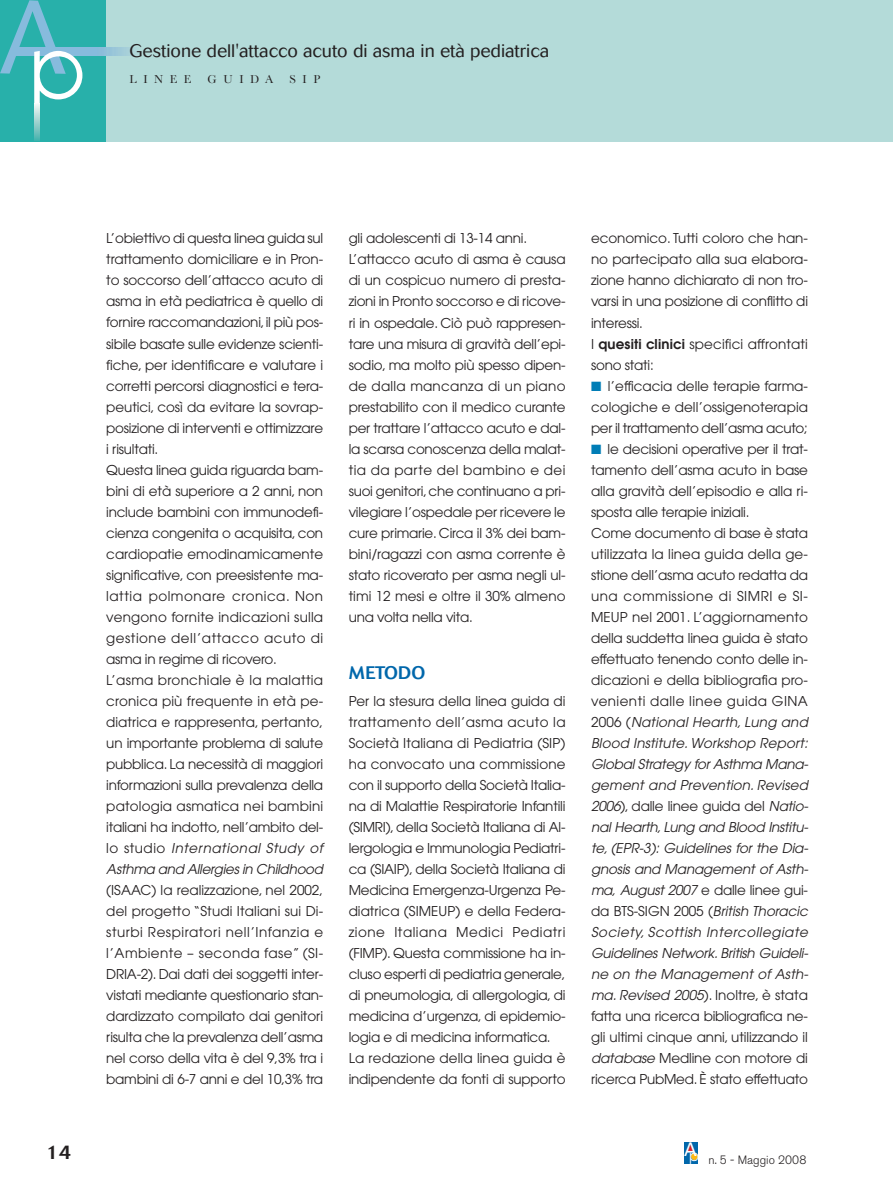
<style>
.page{position:relative;width:893px;height:1204px;background:#fff}
.page>*{position:absolute;margin:0;border:0;box-sizing:border-box;transform-origin:0 0}
.t1{font:19.5px "Frutiger";color:#fff;scale:.9 1}
.t2{font:500 19.5px "Cosmos";color:#231f20}
.t3{font:300 18px "Cosmos";color:#231f20}
.t4{font:500 18px "Cosmos";letter-spacing:.01em;color:#0067ab}
.t5{font:13.5px/21px "Avant Garde";letter-spacing:-.015em;color:#231f20}
.t6{font:italic 13.5px "Avant Garde";letter-spacing:.01em;color:#231f20}
.t7{font:13.5px "Avant Garde";letter-spacing:.01em;color:#231f20}
.t8{font:13.5px "Avant Garde";letter-spacing:.035em;color:#231f20}
.t9{font:13.5px "Avant Garde";letter-spacing:.04em;color:#231f20}
.t10{font:300 12px "Akzidenz Grotesk BE";color:#231f20}
.t11{font:12px "Baskerville";letter-spacing:.55em;color:#231f20}
.s1{font-style:italic}
.s2{font-weight:600}
.s3{font-style:normal}
</style>
<div class="page">
<div style="left:0;top:0;width:893px;height:142px;background:#b4dbd9"></div>
<div style="left:0;top:0;width:106px;height:142px;background:#28b0aa"></div>
<div style="left:684px;top:1142px;width:14px;height:21px;background:#0067ab"></div>
<svg style="left:687px;top:1144px;width:7px;height:7px"></svg>
<svg style="left:691px;top:1152px;width:7px;height:7px"></svg>
<div style="left:16px;top:47px;width:88px;height:9px;background:#87bbdd"></div>
<svg style="left:104px;top:47px;width:26px;height:9px"></svg>
<svg style="left:0;top:0;width:82px;height:141px"></svg>
<h2 class="t3" style="left:130px;top:45px;width:421px">Gestione dell'attacco acuto di asma in età pediatrica</h2>
<p class="t11" style="left:130px;top:72px;width:63px">LINEE</p>
<p class="t11" style="left:208px;top:72px;width:67px">GUIDA</p>
<p class="t11" style="left:289px;top:72px;width:32px">SIP</p>
<h1 class="t2" style="left:46px;top:1144px;width:27px">14</h1>
<p class="t5" style="left:106px;top:229px;width:221px">L’obiettivo di questa linea guida sul trattamento domiciliare e in Pron&shy;to soccorso dell’attacco acuto di asma in età pediatrica è quello di fornire raccomandazioni,il più pos&shy;sibile basate sulle evidenze scienti&shy;fiche, per identificare e valutare i corretti percorsi diagnostici e tera&shy;peutici, così da evitare la sovrap&shy;posizione di interventi e ottimizzare i risultati.<br>Questa linea guida riguarda bam&shy;bini di età superiore a 2 anni, non include bambini con immunodefi&shy;cienza congenita o acquisita, con cardiopatie emodinamicamente significative, con preesistente ma&shy;lattia polmonare cronica. Non vengono fornite indicazioni sulla gestione dell’attacco acuto di asma in regime di ricovero.<br>L’asma bronchiale è la malattia cronica più frequente in età pe&shy;diatrica e rappresenta, pertanto, un importante problema di salute pubblica. La necessità di maggiori informazioni sulla prevalenza della patologia asmatica nei bambini italiani ha indotto, nell’ambito del&shy;l o s t u d i o <span class="s1">International Study of Asthma and Allergies in Childhood</span></p>
<p class="t5" style="left:106px;top:880px;width:218px;text-align:justify">(ISAAC) la realizzazione, nel 2002, del progetto “Studi Italiani sui Di&shy;sturbi Respiratori nell’Infanzia e l’Ambiente – seconda fase” (SI-DRIA-2). Dai dati dei soggetti inter&shy;vistati mediante questionario stan&shy;dardizzato compilato dai genitori risulta che la prevalenza dell’asma nel corso della vita è del 9,3% tra i bambini di 6-7 anni e del 10,3% tra</p>
<p class="t5" style="left:349px;top:229px;width:218px">gli adolescenti di 13-14 anni.<br>L’attacco acuto di asma è causa di un cospicuo numero di presta&shy;zioni in Pronto soccorso e di ricove&shy;ri in ospedale. Ciò può rappresen&shy;tare una misura di gravità dell’epi&shy;sodio, ma molto più spesso dipen&shy;de dalla mancanza di un piano prestabilito con il medico curante per trattare l’attacco acuto e dal&shy;la scarsa conoscenza della malat&shy;tia da parte del bambino e dei suoi genitori,che continuano a pri&shy;vilegiare l’ospedale per ricevere le cure primarie. Circa il 3% dei bam&shy;bini/ragazzi con asma corrente è stato ricoverato per asma negli ul&shy;timi 12 mesi e oltre il 30% almeno una volta nella vita.</p>
<h2 class="t4" style="left:349px;top:666px;width:78px">METODO</h2>
<p class="t5" style="left:349px;top:691px;width:218px">Per la stesura della linea guida di trattamento dell’asma acuto la Società Italiana di Pediatria (SIP) ha convocato una commissione con il supporto della Società Italia&shy;na di Malattie Respiratorie Infantili (SIMRI), della Società Italiana di Al&shy;lergologia e Immunologia Pediatri&shy;ca (SIAIP), della Società Italiana di Medicina Emergenza-Urgenza Pe&shy;diatrica (SIMEUP) e della Federa&shy;zione Italiana Medici Pediatri (FIMP). Questa commissione ha in&shy;cluso esperti di pediatria generale, di pneumologia, di allergologia, di medicina d’urgenza, di epidemio&shy;logia e di medicina informatica.<br>La redazione della linea guida è indipendente da fonti di supporto</p>
<p class="t5" style="left:591px;top:229px;width:218px">economico. Tutti coloro che han&shy;no partecipato alla sua elabora&shy;zione hanno dichiarato di non tro&shy;varsi in una posizione di conflitto di interessi.<br>I <span class="s2">quesiti clinici</span> specifici affrontati sono stati:</p>
<p class="t5" style="left:608px;top:376px;width:202px">l’efficacia delle terapie farma-</p>
<p class="t5" style="left:591px;top:397px;width:218px">cologiche e dell’ossigenoterapia</p>
<p class="t5" style="left:591px;top:418px;width:218px">per il trattamento dell’asma acuto;</p>
<p class="t5" style="left:608px;top:439px;width:202px">le decisioni operative per il trat-</p>
<p class="t5" style="left:591px;top:460px;width:218px">tamento dell’asma acuto in base</p>
<p class="t5" style="left:591px;top:481px;width:218px">alla gravità dell’episodio e alla ri-</p>
<p class="t5" style="left:591px;top:502px;width:160px">sposta alle terapie iniziali.</p>
<p class="t5" style="left:591px;top:523px;width:218px">Come documento di base è stata</p>
<p class="t7" style="left:591px;top:548px;width:218px">utilizzata la linea guida della ge-</p>
<p class="t5" style="left:591px;top:565px;width:218px">stione dell’asma acuto redatta da</p>
<p class="t9" style="left:591px;top:590px;width:218px">una commissione di SIMRI e SI-</p>
<p class="t7" style="left:591px;top:611px;width:218px">MEUP nel 2001. L’aggiornamento</p>
<p class="t5" style="left:591px;top:628px;width:218px">della suddetta linea guida è stato</p>
<p class="t5" style="left:591px;top:649px;width:218px">effettuato tenendo conto delle in-</p>
<p class="t5" style="left:591px;top:670px;width:218px">dicazioni e della bibliografia pro-</p>
<p class="t8" style="left:591px;top:695px;width:218px">venienti dalle linee guida GINA</p>
<p class="t6" style="left:591px;top:716px;width:221px"><span class="s3">2 0 0 6 (</span> National Hearth, Lung and</p>
<p class="t6" style="left:591px;top:737px;width:221px">Blood Institute. Workshop Report:</p>
<p class="t6" style="left:591px;top:758px;width:221px">Global Strategy for Asthma Mana-</p>
<p class="t6" style="left:591px;top:779px;width:221px">gement and Prevention. Revised</p>
<p class="t5" style="left:591px;top:796px;width:221px"><span class="s1">2006</span>), dalle linee guida del <span class="s1">Natio-</span></p>
<p class="t6" style="left:591px;top:821px;width:221px">nal Hearth, Lung and Blood Institu-</p>
<p class="t6" style="left:591px;top:842px;width:221px">te, (EPR-3): Guidelines for the Dia-</p>
<p class="t6" style="left:591px;top:863px;width:221px">gnosis and Management of Asth-</p>
<p class="t5" style="left:591px;top:880px;width:218px"><span class="s1">ma, August 2007</span> e dalle linee gui-</p>
<p class="t5" style="left:591px;top:901px;width:221px">da BTS-SIGN 2005 (<span class="s1">British Thoracic</span></p>
<p class="t6" style="left:591px;top:926px;width:221px">Society, Scottish Intercollegiate</p>
<p class="t6" style="left:591px;top:947px;width:221px">Guidelines Network. British Guideli-</p>
<p class="t6" style="left:591px;top:968px;width:221px">ne on the Management of Asth-</p>
<p class="t5" style="left:591px;top:985px;width:218px"><span class="s1">ma.Revised 2005</span>). Inoltre, è stata</p>
<p class="t5" style="left:591px;top:1006px;width:218px">fatta una ricerca bibliografica ne-</p>
<p class="t5" style="left:591px;top:1027px;width:218px">gli ultimi cinque anni, utilizzando il</p>
<p class="t5" style="left:591px;top:1048px;width:218px"><span class="s1">database</span> Medline con motore di</p>
<p class="t5" style="left:591px;top:1069px;width:218px">ricerca PubMed. È stato effettuato</p>
<h1 class="t1" style="left:684px;top:1141px;width:18px">A<sub>p</sub></h1>
<p class="t10" style="left:708px;top:1154px;width:99px">n. 5 - Maggio 2008</p>
</div>
